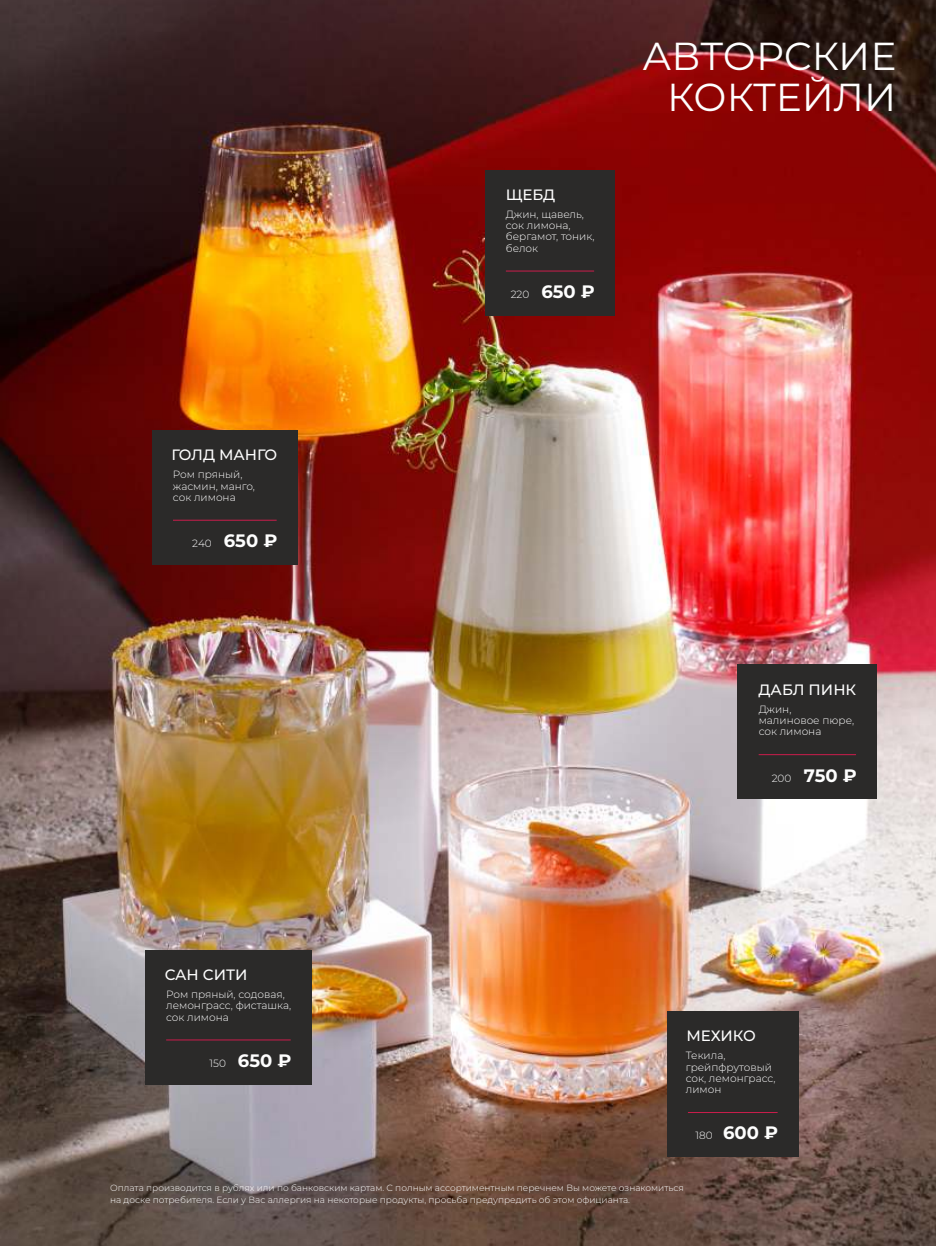
<style>
.page{position:relative;width:936px;height:1246px;background:#fff}
.page>*{position:absolute;margin:0;border:0;box-sizing:border-box;transform-origin:0 0}
.t1{font:39px/40.8px "Montserrat";color:#fefefe;text-align:right}
.t2{font:700 18px "Montserrat";color:#fefefe}
.t3{font:500 15px "Montserrat";color:#fefefe}
.t4{font:300 10.5px/11.4px "Montserrat";color:#fefefe}
.t5{font:300 9px/12.5px "Montserrat";color:#fefefe}
.s1{font-weight:300;font-size:10.5px}
</style>
<div class="page">
<img style="left:0;top:0;width:935px;height:1246px">
<div style="left:737px;top:664px;width:139px;height:135px;background:#2b2a29"></div>
<hr style="left:758px;top:754px;width:98px;height:1px;background:#cb1d4c">
<div style="left:667px;top:1011px;width:131px;height:146px;background:#2b2a29"></div>
<hr style="left:688px;top:1112px;width:89px;height:1px;background:#cb1d4c">
<div style="left:152px;top:430px;width:145px;height:135px;background:#2b2a29"></div>
<hr style="left:173px;top:520px;width:103px;height:1px;background:#cb1d4c">
<div style="left:485px;top:170px;width:130px;height:145px;background:#2b2a29"></div>
<hr style="left:506px;top:271px;width:88px;height:1px;background:#cb1d4c">
<div style="left:145px;top:950px;width:166px;height:134px;background:#2b2a29"></div>
<hr style="left:166px;top:1039px;width:125px;height:1px;background:#cb1d4c">
<h3 class="t3" style="left:171px;top:446px;width:107px">ГОЛД МАНГО</h3>
<p class="t4" style="left:173px;top:469px;width:84px">Ром пряный, жасмин, манго, сок лимона</p>
<h2 class="t2" style="left:192px;top:530px;width:87px"><span class="s1">240</span> 650 ₽</h2>
<h3 class="t3" style="left:165px;top:965px;width:84px">САН СИТИ</h3>
<p class="t4" style="left:166px;top:988px;width:126px">Ром пряный, содовая, лемонграсс, фисташка, сок лимона</p>
<h2 class="t2" style="left:209px;top:1049px;width:83px"><span class="s1">150</span> 650 ₽</h2>
<h3 class="t3" style="left:505px;top:185px;width:51px">ЩЕБД</h3>
<p class="t4" style="left:506px;top:208px;width:90px">Джин, щавель, сок лимона, бергамот, тоник, белок</p>
<h2 class="t2" style="left:510px;top:281px;width:86px"><span class="s1">220</span> 650 ₽</h2>
<h1 class="t1" style="left:642px;top:36px;width:255px">АВТОРСКИЕ<br>КОКТЕЙЛИ</h1>
<h3 class="t3" style="left:758px;top:680px;width:99px">ДАБЛ ПИНК</h3>
<p class="t4" style="left:758px;top:703px;width:97px">Джин, малиновое пюре, сок лимона</p>
<h2 class="t2" style="left:771px;top:764px;width:87px"><span class="s1">200</span> 750 ₽</h2>
<h3 class="t3" style="left:686px;top:1027px;width:71px">МЕХИКО</h3>
<p class="t4" style="left:685px;top:1050px;width:91px">Текила, грейпфрутовый сок, лемонграсс, лимон</p>
<h2 class="t2" style="left:695px;top:1122px;width:84px"><span class="s1">180</span> 600 ₽</h2>
<p class="t5" style="left:110px;top:1181px;width:575px">Оплата производится в рублях или по банковским картам. С полным ассортиментным перечнем Вы можете ознакомиться на доске потребителя. Если у Вас аллергия на некоторые продукты, просьба предупредить об этом официанта.</p>
</div>
